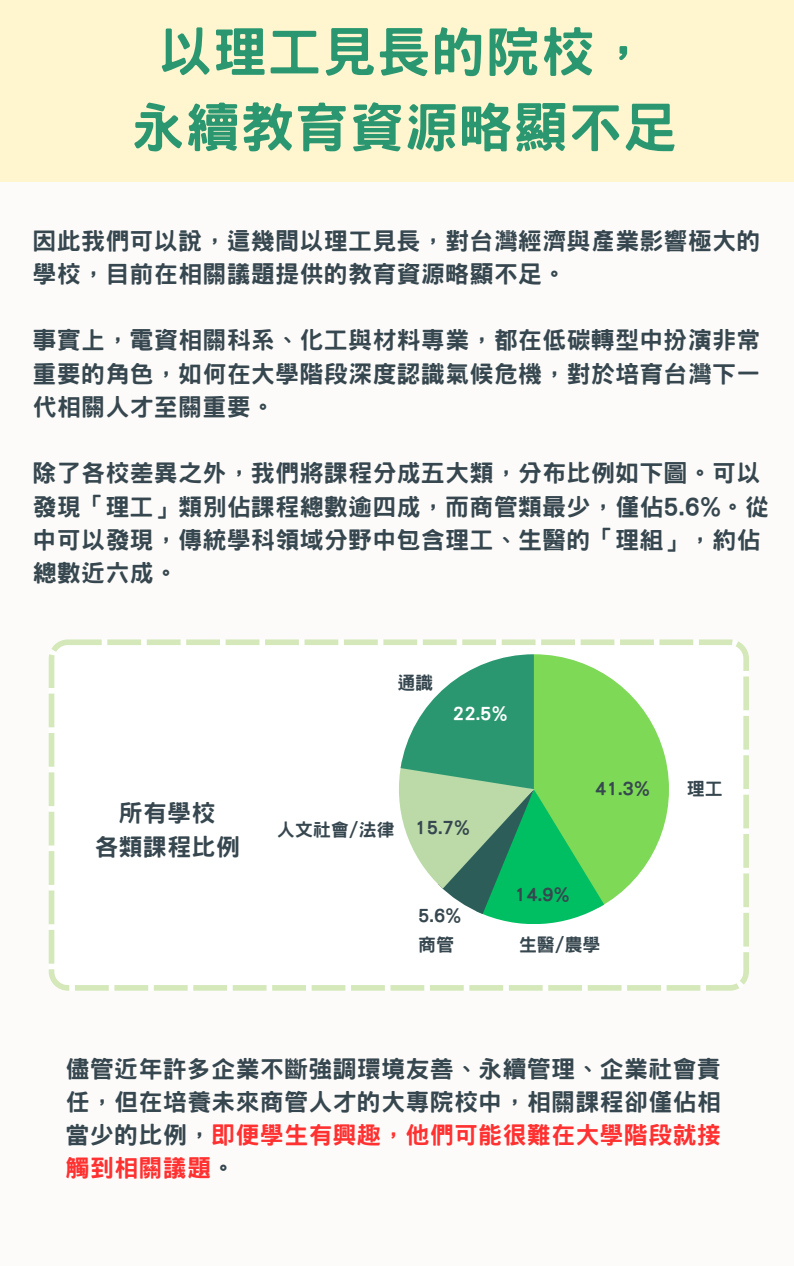
<style>
.page{position:relative;width:794px;height:1266px;background:#fff}
.page>*{position:absolute;margin:0;border:0;box-sizing:border-box;transform-origin:0 0}
.t1{font:800 54px "Han Wang Hei";letter-spacing:.01em;color:#2b9770}
.t2{font:800 24px/33.2px "Han Wang Hei";letter-spacing:.01em;color:#37474f}
.t3{font:800 18px "Han Wang Hei";color:#37474f}
.t4{font:800 18px "Han Wang Hei";color:#fff}
.s1{color:#ff3131}
</style>
<div class="page">
<div style="left:0;top:0;width:793px;height:1266px;background:#fcfbf9"></div>
<div style="left:0;top:0;width:793px;height:181px;background:#fff6d0"></div>
<svg style="left:49px;top:639px;width:699px;height:351px"></svg>
<svg style="left:398px;top:654px;width:270px;height:270px"></svg>
<p class="t1" style="left:158px;top:24px;width:492px">以理工見長的院校，</p>
<p class="t1" style="left:131px;top:100px;width:547px">永續教育資源略顯不足</p>
<p class="t2" style="left:33px;top:224px;width:729px">因此我們可以說，這幾間以理工見長，對台灣經濟與產業影響極大的學校，目前在相關議題提供的教育資源略顯不足。</p>
<p class="t2" style="left:33px;top:324px;width:729px;text-align:justify">事實上，電資相關科系、化工與材料專業，都在低碳轉型中扮演非常重要的角色，如何在大學階段深度認識氣候危機，對於培育台灣下一代相關人才至關重要。</p>
<p class="t2" style="left:33px;top:456px;width:737px">除了各校差異之外，我們將課程分成五大類，分布比例如下圖。可以發現「理工」類別佔課程總數逾四成，而商管類最少，僅佔5.6%。從中可以發現，傳統學科領域分野中包含理工、生醫的「理組」，約佔總數近六成。</p>
<p class="t2" style="left:118px;top:796px;width:98px">所有學校</p>
<p class="t2" style="left:94px;top:830px;width:147px">各類課程比例</p>
<p class="t3" style="left:397px;top:674px;width:38px">通識</p>
<p class="t4" style="left:452px;top:705px;width:56px">22.5%</p>
<p class="t3" style="left:276px;top:820px;width:119px">人文社會/法律</p>
<p class="t3" style="left:415px;top:819px;width:56px">15.7%</p>
<p class="t3" style="left:418px;top:906px;width:44px">5.6%</p>
<p class="t3" style="left:418px;top:935px;width:38px">商管</p>
<p class="t3" style="left:594px;top:780px;width:56px">41.3%</p>
<p class="t3" style="left:514px;top:885px;width:56px">14.9%</p>
<p class="t3" style="left:518px;top:935px;width:83px">生醫/農學</p>
<p class="t3" style="left:686px;top:780px;width:38px">理工</p>
<p class="t2" style="left:66px;top:1052px;width:656px;text-align:justify">儘管近年許多企業不斷強調環境友善、永續管理、企業社會責任，但在培養未來商管人才的大專院校中，相關課程卻僅佔相當少的比例，<span class="s1">即便學生有興趣，他們可能很難在大學階段就接觸到相關議題</span>。</p>
</div>
